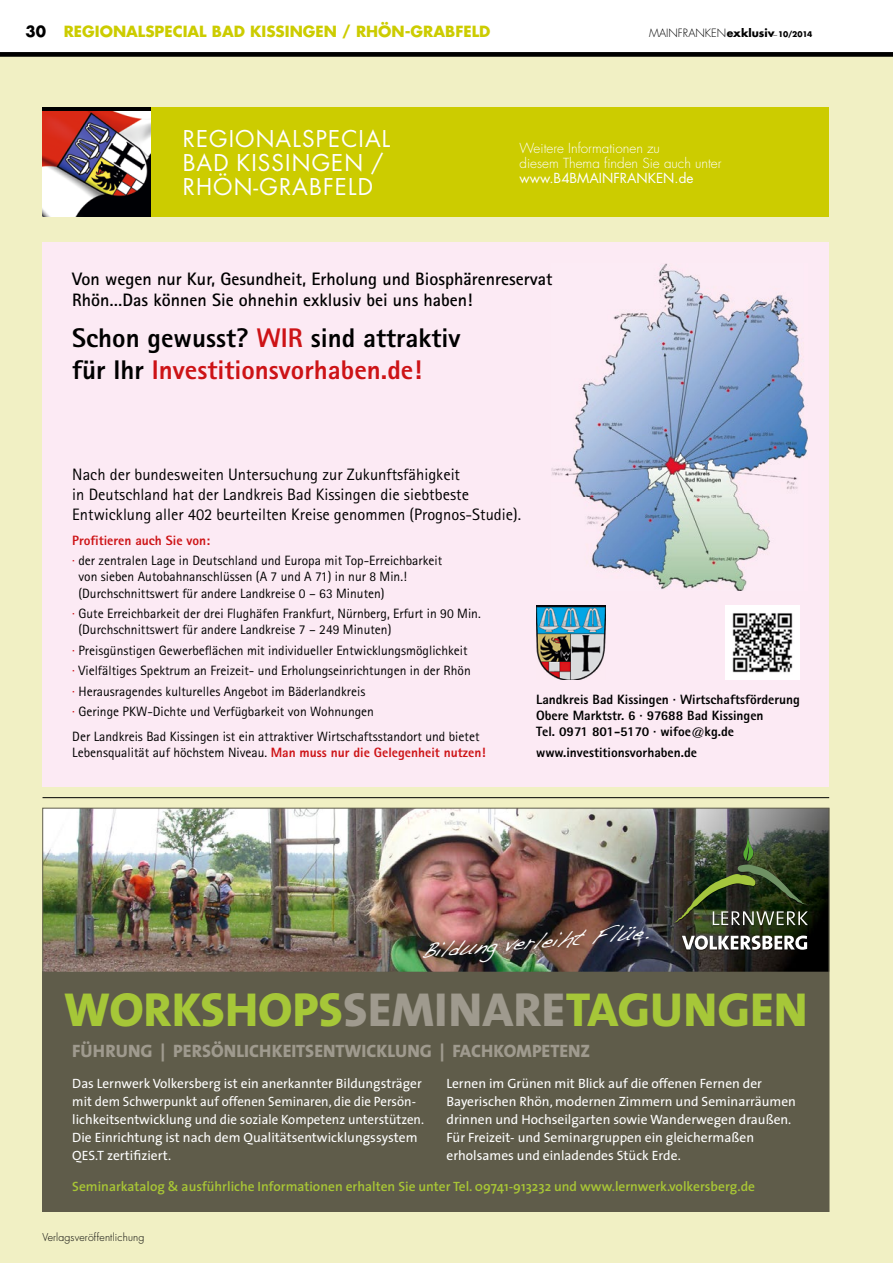
<style>
.page{position:relative;width:893px;height:1263px;background:#fff}
.page>*{position:absolute;margin:0;border:0;box-sizing:border-box;transform-origin:0 0}
.t1{font:800 48px "The Sans";color:#a6c738}
.t2{font:800 27px/32.4px "Rotis Sans Serif Pro";color:#000}
.t3{font:22.5px/24px "Futura Std";letter-spacing:.05em;color:#fff}
.t4{font:italic 22.05px "Handwriting Dakota";color:#fff}
.t5{font:700 18px/21.6px "Rotis Sans Serif Pro";color:#000}
.t6{font:800 18px "The Sans";color:#9f9a8e}
.t7{font:16.5px/19.8px "Rotis Sans Serif Pro";color:#000}
.t8{font:700 15px "Futura Std";color:#cc0}
.t9{font:700 15px "Futura Std";color:#000}
.t10{font:13.5px/20.4px "Rotis Sans Serif Pro";color:#000}
.t11{font:13.5px/18px "The Sans";color:#fff}
.t12{font:800 13.5px/16.2px "Rotis Sans Serif Pro";color:#000}
.t13{font:600 13.5px "The Sans";color:#a8c635}
.t14{font:300 13.5px/15px "Futura Std";color:#fff}
.t15{font:300 11.1px "Futura Std";color:#000}
.t16{font:300 10.5px "Futura Std";letter-spacing:.015em;color:#000}
.s1{font-weight:700;font-size:10.8px}
.s2{font-weight:700;font-size:7.65px}
.s3{font-weight:400}
.s4{color:#cd1316}
.s5{font-weight:800;color:#cd1316}
.s6{color:#9f9a8e}
</style>
<div class="page">
<div style="left:0;top:54px;width:893px;height:1209px;background:#f1f0c4"></div>
<div style="left:0;top:52px;width:893px;height:5px;background:#000"></div>
<div style="left:151px;top:107px;width:678px;height:110px;background:#cc0"></div>
<img style="left:43px;top:111px;width:108px;height:106px">
<hr style="left:43px;top:107px;width:108px;height:4px;background:#000">
<div style="left:43px;top:242px;width:786px;height:545px;background:#fceaf4"></div>
<img style="left:551px;top:264px;width:257px;height:327px">
<img style="left:536px;top:606px;width:70px;height:74px">
<img style="left:725px;top:606px;width:74px;height:74px">
<div style="left:43px;top:972px;width:786px;height:240px;background:#5f5c4a"></div>
<img style="left:45px;top:810px;width:782px;height:162px">
<svg style="left:674px;top:835px;width:134px;height:115px;background:#47513a"></svg>
<hr style="left:43px;top:797px;width:786px;height:1px;background:#000">
<p class="t8" style="left:64px;top:21px;width:428px">REGIONALSPECIAL BAD KISSINGEN / RHÖN-GRABFELD</p>
<p class="t9" style="left:26px;top:21px;width:22px">30</p>
<p class="t15" style="left:649px;top:26px;width:165px">MAINFRANKEN<span class="s1">exklusiv</span><span class="s2">_10/2014</span></p>
<p class="t3" style="left:183px;top:127px;width:209px">REGIONALSPECIAL<br>BAD KISSINGEN /<br>RHÖN-GRABFELD</p>
<p class="t14" style="left:519px;top:141px;width:204px">Weitere Informationen zu<br>diesem Thema finden Sie auch unter <span class="s3">www.B4BMAINFRANKEN.de</span></p>
<p class="t5" style="left:72px;top:268px;width:482px">Von wegen nur Kur, Gesundheit, Erholung und Biosphärenreservat<br>Rhön…Das können Sie ohnehin exklusiv bei uns haben!</p>
<p class="t2" style="left:72px;top:322px;width:390px">Schon gewusst? <span class="s4">WIR</span> sind attraktiv für Ihr <span class="s4">Investitionsvorhaben.de!</span></p>
<p class="t7" style="left:72px;top:465px;width:450px">Nach der bundesweiten Untersuchung zur Zukunftsfähigkeit<br>in Deutschland hat der Landkreis Bad Kissingen die siebtbeste<br>Entwicklung aller 402 beurteilten Kreise genommen (Prognos-Studie).</p>
<p class="t10" style="left:72px;top:530px;width:371px"><span class="s5">Profitieren auch Sie von:<br></span><span class="s4">·</span> der zentralen Lage in Deutschland und Europa mit Top-Erreichbarkeit</p>
<p class="t10" style="left:78px;top:569px;width:330px;line-height:16.2px">von sieben Autobahnanschlüssen (A 7 und A 71) in nur 8 Min.! (Durchschnittswert für andere Landkreise 0 – 63 Minuten)</p>
<p class="t10" style="left:78px;top:605px;width:404px;line-height:16.2px;text-indent:-6px"><span class="s4">·</span> Gute Erreichbarkeit der drei Flughäfen Frankfurt, Nürnberg, Erfurt in 90 Min. (Durchschnittswert für andere Landkreise 7 – 249 Minuten)</p>
<p class="t10" style="left:72px;top:640px;width:400px"><span class="s4">·</span> Preisgünstigen Gewerbeflächen mit individueller Entwicklungsmöglichkeit <span class="s4">·</span> Vielfältiges Spektrum an Freizeit- und Erholungseinrichtungen in der Rhön <span class="s4">·</span> Herausragendes kulturelles Angebot im Bäderlandkreis<br><span class="s4">·</span> Geringe PKW-Dichte und Verfügbarkeit von Wohnungen</p>
<p class="t10" style="left:72px;top:728px;width:415px;line-height:16.2px">Der Landkreis Bad Kissingen ist ein attraktiver Wirtschaftsstandort und bietet<br>Lebensqualität auf höchstem Niveau. <span class="s5">Man muss nur die Gelegenheit nutzen!</span></p>
<p class="t12" style="left:536px;top:691px;width:265px">Landkreis Bad Kissingen · Wirtschaftsförderung<br>Obere Marktstr. 6 · 97688 Bad Kissingen<br>Tel. 0971 801-5170 · wifoe@kg.de</p>
<p class="t12" style="left:536px;top:744px;width:162px">www.investitionsvorhaben.de</p>
<p class="t4" style="left:419px;top:938px;width:230px;rotate:-5deg">Bildung verleiht F lüe.</p>
<p class="t1" style="left:64px;top:969px;width:746px">WORKSHOPS<span class="s6">SEMINARE</span>TAGUNGEN</p>
<p class="t6" style="left:72px;top:1035px;width:519px">FÜHRUNG | PERSÖNLICHKEITSENTWICKLUNG | FACHKOMPETENZ</p>
<p class="t11" style="left:72px;top:1074px;width:353px">Das Lernwerk Volkersberg ist ein anerkannter Bildungsträger mit dem Schwerpunkt auf offenen Seminaren, die die Persön&shy;lichkeitsentwicklung und die soziale Kompetenz unterstützen.<br>Die Einrichtung ist nach dem Qualitätsentwicklungssystem QES.T zertifiziert.</p>
<p class="t13" style="left:72px;top:1175px;width:684px">Seminarkatalog &amp; ausführliche Informationen erhalten Sie unter Tel. 09741-913232 und www.lernwerk.volkersberg.de</p>
<p class="t11" style="left:446px;top:1074px;width:351px">Lernen im Grünen mit Blick auf die offenen Fernen der Bayerischen Rhön, modernen Zimmern und Seminarräumen drinnen und Hochseilgarten sowie Wanderwegen draußen.<br>Für Freizeit- und Seminargruppen ein gleichermaßen erholsames und einladendes Stück Erde.</p>
<p class="t16" style="left:43px;top:1230px;width:103px">Verlagsveröffentlichung</p>
</div>
